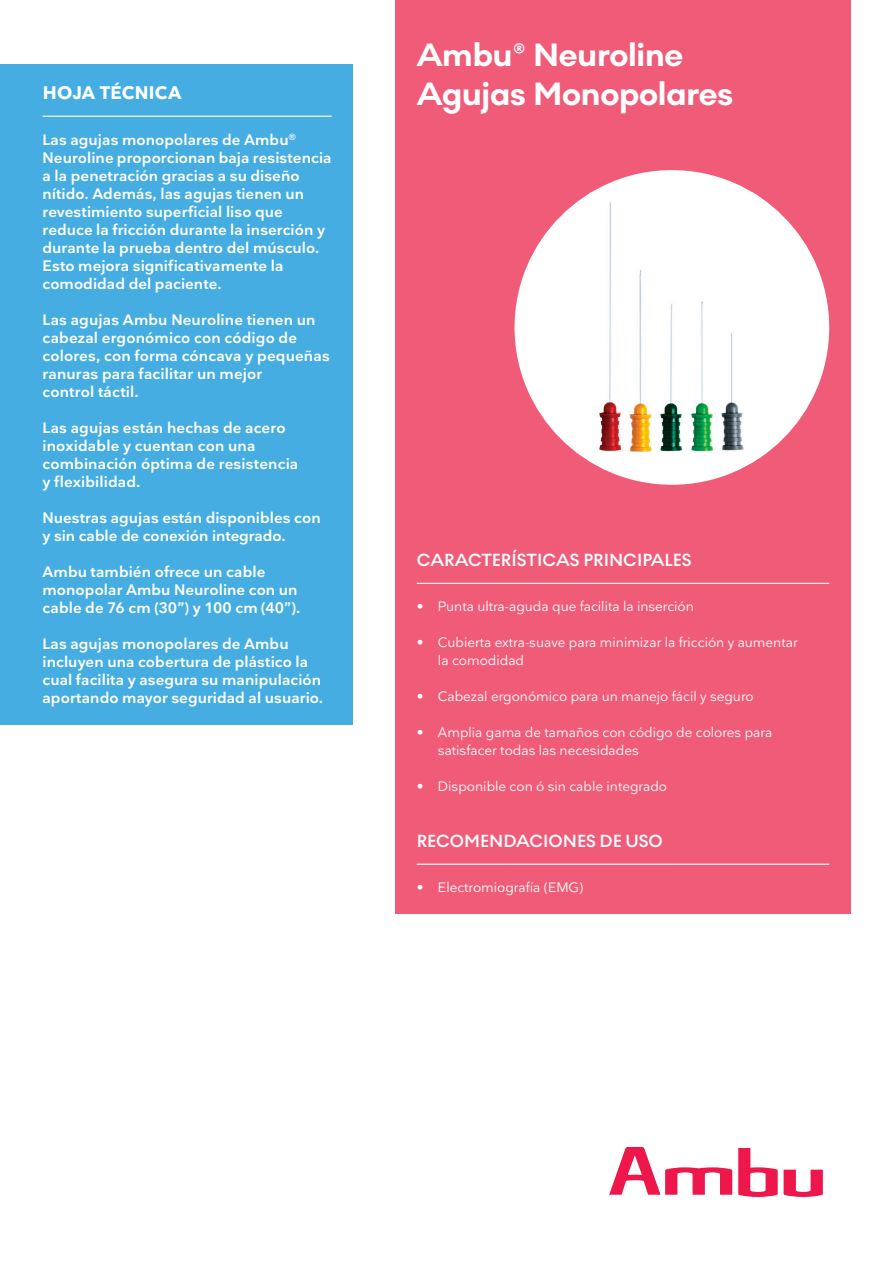
<style>
.page{position:relative;width:893px;height:1263px;background:#fff}
.page>*{position:absolute;margin:0;border:0;box-sizing:border-box;transform-origin:0 0}
.t1{font:700 33px/39px "Noir No 1";letter-spacing:-.01em;color:#fff}
.t2{font:600 18px "Noir No 1";color:#fff}
.t3{font:700 18px "Nationale";letter-spacing:.015em;color:#fff}
.t4{font:600 15px/18px "Nationale";letter-spacing:.005em;color:#fff}
.t5{font:13.5px/18px "Nationale";color:#fff}
</style>
<div class="page">
<div style="left:395px;top:0;width:455px;height:913px;background:#f05b78"></div>
<svg style="left:784px;top:1169px;width:39px;height:28px"></svg>
<svg style="left:738px;top:1148px;width:40px;height:49px"></svg>
<svg style="left:609px;top:1147px;width:123px;height:48px"></svg>
<div style="left:0;top:64px;width:353px;height:660px;background:#45ade2"></div>
<hr style="left:43px;top:116px;width:289px;height:1px;background:#fff">
<div style="left:514px;top:170px;width:315px;height:315px;background:#fff;border-radius:50%"></div>
<img style="left:589px;top:192px;width:172px;height:266px">
<hr style="left:417px;top:583px;width:412px;height:1px;background:#fff">
<hr style="left:417px;top:864px;width:412px;height:1px;background:#fff">
<p class="t3" style="left:43px;top:81px;width:140px">HOJA TÉCNICA</p>
<p class="t4" style="left:43px;top:131px;width:291px">Las agujas monopolares de Ambu<sup>® </sup>Neuroline proporcionan baja resistencia a la penetración gracias a su diseño nítido. Además, las agujas tienen un revestimiento superficial liso que reduce la fricción durante la inserción y durante la prueba dentro del músculo.<br>Esto mejora significativamente la comodidad del paciente.</p>
<p class="t4" style="left:43px;top:311px;width:289px">Las agujas Ambu Neuroline tienen un cabezal ergonómico con código de colores, con forma cóncava y pequeñas ranuras para facilitar un mejor<br>control táctil.</p>
<p class="t4" style="left:43px;top:419px;width:257px">Las agujas están hechas de acero inoxidable y cuentan con una combinación óptima de resistencia y flexibilidad.</p>
<p class="t4" style="left:43px;top:509px;width:280px">Nuestras agujas están disponibles con y sin cable de conexión integrado.</p>
<p class="t4" style="left:43px;top:563px;width:259px">Ambu también ofrece un cable monopolar Ambu Neuroline con un cable de 76 cm (30”) y 100 cm (40”).</p>
<p class="t4" style="left:43px;top:635px;width:282px">Las agujas monopolares de Ambu incluyen una cobertura de plástico la cual facilita y asegura su manipulación aportando mayor seguridad al usuario.</p>
<h1 class="t1" style="left:417px;top:35px;width:318px">Ambu® Neuroline<br>Agujas Monopolares</h1>
<p class="t2" style="left:417px;top:546px;width:276px">CARACTERÍSTICAS PRINCIPALES</p>
<p class="t5" style="left:417px;top:597px;width:279px">• Punta ultra-aguda que facilita la inserción</p>
<p class="t5" style="left:438px;top:633px;width:361px;text-indent:-21px">• Cubierta extra-suave para minimizar la fricción y aumentar la comodidad</p>
<p class="t5" style="left:417px;top:687px;width:338px">• Cabezal ergonómico para un manejo fácil y seguro</p>
<p class="t5" style="left:438px;top:723px;width:336px;text-indent:-21px">• Amplia gama de tamaños con código de colores para satisfacer todas las necesidades</p>
<p class="t5" style="left:417px;top:777px;width:252px">• Disponible con ó sin cable integrado</p>
<p class="t2" style="left:417px;top:827px;width:247px">RECOMENDACIONES DE USO</p>
<p class="t5" style="left:417px;top:878px;width:168px">• Electromiografía (EMG)</p>
</div>
